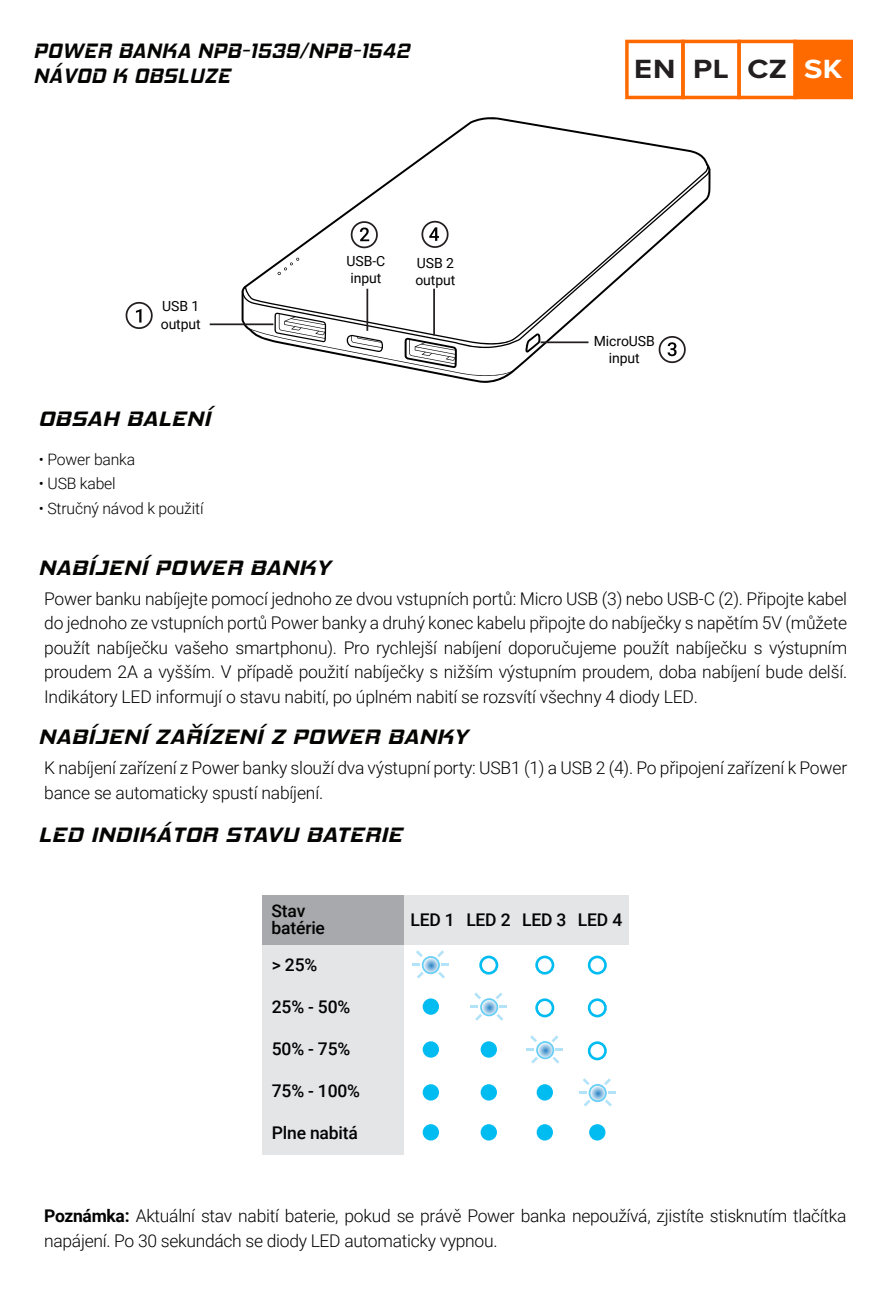
<style>
.page{position:relative;width:893px;height:1290px;background:#fff}
.page>*{position:absolute;margin:0;border:0;box-sizing:border-box;transform-origin:0 0}
.t1{font:700 27.3px "Proxima Nova";letter-spacing:.01em;color:#231f20;scale:1.12 1}
.t2{font:italic 700 21px "Hemi Head Rg";letter-spacing:.03em;color:#040503;scale:1.12 1}
.t3{font:italic 700 21px/25.2px "Hemi Head Rg";letter-spacing:.03em;color:#040503}
.t4{font:300 17.5px/24.5px "Roboto";letter-spacing:-.01em;color:#030303}
.t5{font:500 17.5px/17.5px "Roboto";letter-spacing:-.01em;color:#030303}
.t6{font:300 15.75px "Roboto";letter-spacing:-.01em;color:#030303}
.t7{font:14px/17.5px "Roboto";letter-spacing:-.005em;color:#030303}
.s1{color:#fff}
.s2{font-weight:700}
</style>
<div class="page">
<svg style="left:625px;top:40px;width:228px;height:59px"></svg>
<div style="left:403px;top:895px;width:226px;height:50px;background:#e4e5e7"></div>
<div style="left:262px;top:945px;width:141px;height:209px;background:#e4e5e7"></div>
<div style="left:262px;top:895px;width:141px;height:50px;background:#a8a9ad"></div>
<svg style="left:423px;top:957px;width:16px;height:16px"></svg>
<div style="left:422px;top:956px;width:18px;height:18px;border:2px solid #67cef5;border-radius:50%"></div>
<svg style="left:437px;top:950px;width:7px;height:7px"></svg>
<svg style="left:438px;top:963px;width:11px;height:15px"></svg>
<svg style="left:412px;top:963px;width:12px;height:15px"></svg>
<svg style="left:416px;top:950px;width:7px;height:7px"></svg>
<svg style="left:481px;top:999px;width:16px;height:16px"></svg>
<div style="left:480px;top:998px;width:18px;height:18px;border:2px solid #67cef5;border-radius:50%"></div>
<svg style="left:500px;top:1005px;width:7px;height:3px"></svg>
<svg style="left:496px;top:992px;width:6px;height:7px"></svg>
<svg style="left:496px;top:1014px;width:7px;height:7px"></svg>
<svg style="left:471px;top:1005px;width:7px;height:3px"></svg>
<svg style="left:475px;top:1014px;width:7px;height:7px"></svg>
<svg style="left:474px;top:992px;width:7px;height:7px"></svg>
<svg style="left:537px;top:1042px;width:16px;height:16px"></svg>
<div style="left:536px;top:1041px;width:18px;height:18px;border:2px solid #67cef5;border-radius:50%"></div>
<svg style="left:556px;top:1048px;width:7px;height:3px"></svg>
<svg style="left:552px;top:1035px;width:6px;height:7px"></svg>
<svg style="left:552px;top:1057px;width:7px;height:6px"></svg>
<svg style="left:527px;top:1048px;width:7px;height:3px"></svg>
<svg style="left:531px;top:1057px;width:7px;height:6px"></svg>
<svg style="left:530px;top:1035px;width:7px;height:7px"></svg>
<svg style="left:589px;top:1085px;width:17px;height:16px"></svg>
<div style="left:589px;top:1084px;width:18px;height:18px;border:2px solid #67cef5;border-radius:50%"></div>
<svg style="left:604px;top:1078px;width:7px;height:7px"></svg>
<svg style="left:605px;top:1091px;width:10px;height:15px"></svg>
<svg style="left:579px;top:1091px;width:7px;height:2px"></svg>
<svg style="left:584px;top:1099px;width:7px;height:7px"></svg>
<svg style="left:583px;top:1078px;width:7px;height:7px"></svg>
<div style="left:479px;top:955px;width:19px;height:19px;border:3px solid #00bcf1;border-radius:50%"></div>
<div style="left:423px;top:998px;width:16px;height:17px;background:#00bcf1;border-radius:50%"></div>
<div style="left:423px;top:1041px;width:16px;height:16px;background:#00bcf1;border-radius:50%"></div>
<div style="left:423px;top:1084px;width:16px;height:16px;background:#00bcf1;border-radius:50%"></div>
<div style="left:423px;top:1124px;width:16px;height:16px;background:#00bcf1;border-radius:50%"></div>
<div style="left:481px;top:1041px;width:16px;height:16px;background:#00bcf1;border-radius:50%"></div>
<div style="left:481px;top:1084px;width:16px;height:16px;background:#00bcf1;border-radius:50%"></div>
<div style="left:481px;top:1124px;width:16px;height:16px;background:#00bcf1;border-radius:50%"></div>
<div style="left:537px;top:1084px;width:16px;height:16px;background:#00bcf1;border-radius:50%"></div>
<div style="left:537px;top:1124px;width:16px;height:16px;background:#00bcf1;border-radius:50%"></div>
<div style="left:589px;top:1124px;width:16px;height:16px;background:#00bcf1;border-radius:50%"></div>
<div style="left:535px;top:955px;width:19px;height:19px;border:3px solid #00bcf1;border-radius:50%"></div>
<div style="left:588px;top:955px;width:19px;height:19px;border:3px solid #00bcf1;border-radius:50%"></div>
<div style="left:535px;top:998px;width:19px;height:19px;border:3px solid #00bcf1;border-radius:50%"></div>
<div style="left:588px;top:998px;width:19px;height:19px;border:3px solid #00bcf1;border-radius:50%"></div>
<div style="left:588px;top:1041px;width:19px;height:19px;border:3px solid #00bcf1;border-radius:50%"></div>
<svg style="left:125px;top:301px;width:28px;height:28px"></svg>
<svg style="left:412px;top:117px;width:299px;height:266px"></svg>
<svg style="left:405px;top:164px;width:304px;height:5px"></svg>
<svg style="left:242px;top:169px;width:469px;height:179px"></svg>
<svg style="left:248px;top:312px;width:266px;height:68px"></svg>
<hr style="left:210px;top:323px;width:63px;height:2px;background:#231f20">
<hr style="left:366px;top:289px;width:2px;height:42px;background:#231f20">
<hr style="left:433px;top:289px;width:2px;height:46px;background:#231f20">
<hr style="left:540px;top:341px;width:48px;height:2px;background:#231f20">
<p class="t3" style="left:34px;top:38px;width:377px">POWER BANKA NPB-1539/NPB-1542<br>NÁVOD K OBSLUZE</p>
<p class="t7" style="left:161px;top:297px;width:42px">USB 1 output</p>
<p class="t7" style="left:346px;top:252px;width:40px">USB-C input</p>
<p class="t7" style="left:415px;top:253px;width:42px">USB 2 output</p>
<p class="t2" style="left:38px;top:406px;width:155px">OBSAH BALENÍ</p>
<p class="t6" style="left:39px;top:448px;width:98px">• Power banka</p>
<p class="t6" style="left:39px;top:473px;width:78px">• USB kabel</p>
<p class="t6" style="left:39px;top:497px;width:166px">• Stručný návod k použití</p>
<p class="t2" style="left:38px;top:555px;width:262px">NABÍJENÍ POWER BANKY</p>
<h1 class="t1" style="left:634px;top:48px;width:187px">EN PL CZ <span class="s1">SK</span></h1>
<p class="t7" style="left:594px;top:332px;width:63px;text-align:center">MicroUSB input</p>
<p class="t4" style="left:44px;top:586px;width:805px;text-align:justify">Power banku nabíjejte pomocí jednoho ze dvou vstupních portů: Micro USB (3) nebo USB-C (2). Připojte kabel do jednoho ze vstupních portů Power banky a druhý konec kabelu připojte do nabíječky s napětím 5V (můžete použít nabíječku vašeho smartphonu). Pro rychlejší nabíjení doporučujeme použít nabíječku s výstupním proudem 2A a vyšším. V případě použití nabíječky s nižším výstupním proudem, doba nabíjení bude delší.<br>Indikátory LED informují o stavu nabití, po úplném nabití se rozsvítí všechny 4 diody LED.</p>
<p class="t2" style="left:38px;top:724px;width:385px">NABÍJENÍ ZAŘÍZENÍ Z POWER BANKY</p>
<p class="t4" style="left:44px;top:755px;width:805px">K nabíjení zařízení z Power banky slouží dva výstupní porty: USB1 (1) a USB 2 (4). Po připojení zařízení k Power bance se automaticky spustí nabíjení.</p>
<p class="t2" style="left:38px;top:822px;width:326px">LED INDIKÁTOR STAVU BATERIE</p>
<p class="t5" style="left:272px;top:901px;width:55px">Stav batérie</p>
<p class="t5" style="left:272px;top:955px;width:47px">&gt; 25%</p>
<p class="t5" style="left:272px;top:997px;width:80px">25% - 50%</p>
<p class="t5" style="left:272px;top:1039px;width:80px">50% - 75%</p>
<p class="t5" style="left:272px;top:1081px;width:90px">75% - 100%</p>
<p class="t5" style="left:272px;top:1123px;width:88px">Plne nabitá</p>
<p class="t5" style="left:410px;top:910px;width:213px">LED 1 LED 2 LED 3 LED 4</p>
<p class="t4" style="left:44px;top:1203px;width:804px"><span class="s2">Poznámka:</span> Aktuální stav nabití baterie, pokud se právě Power banka nepoužívá, zjistíte stisknutím tlačítka napájení. Po 30 sekundách se diody LED automaticky vypnou.</p>
</div>
